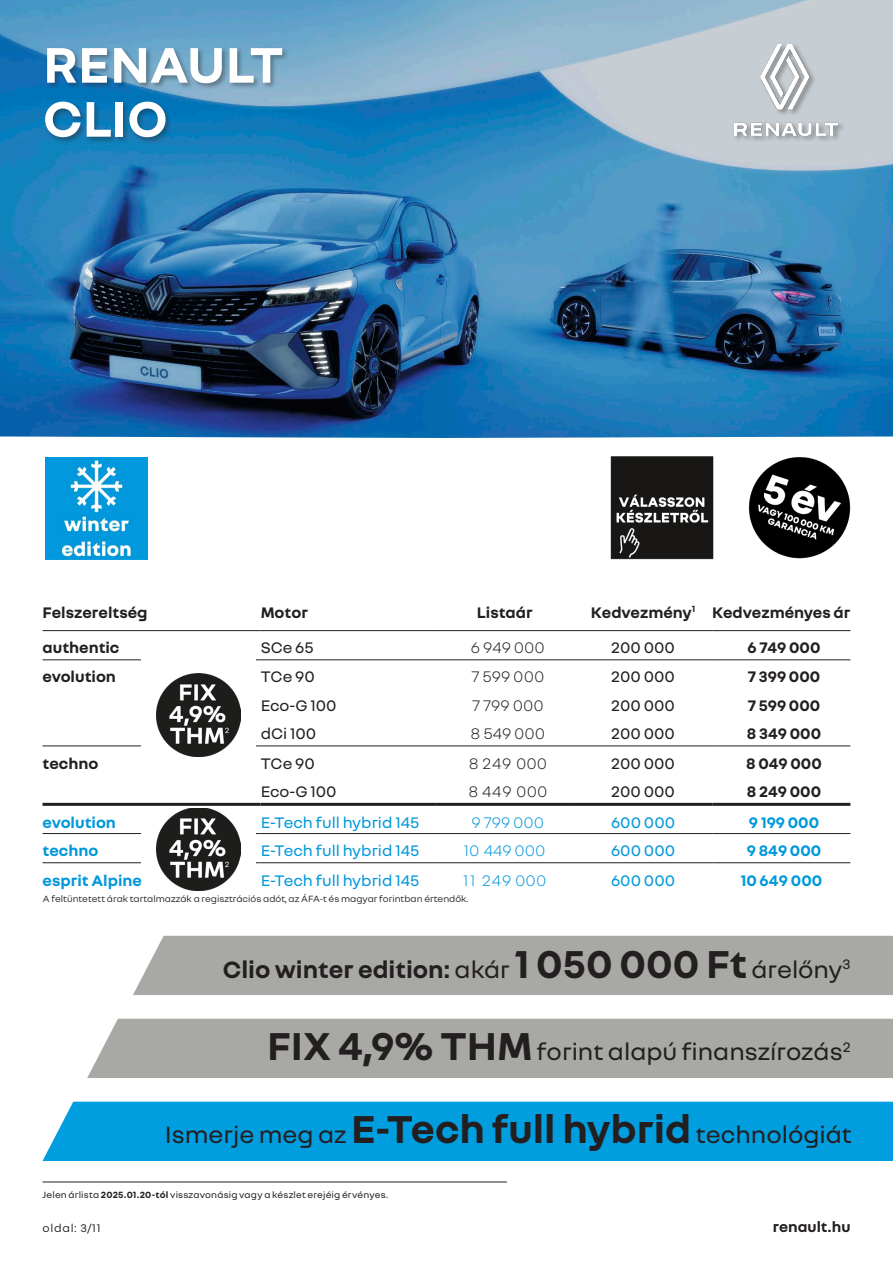
<style>
.page{position:relative;width:893px;height:1263px;background:#fff}
.page>*{position:absolute;margin:0;border:0;box-sizing:border-box;transform-origin:0 0}
.t1{font:700 54px/54px "Nouvel R";letter-spacing:.005em;color:#fff}
.t2{font:25.5px "Nouvel R";color:#231f20}
.t3{font:700 25.5px "Nouvel R";color:#231f20}
.t4{font:700 16.5px "Nouvel R";color:#231f20}
.t5{font:16.5px "Nouvel R";color:#0098db}
.t6{font:16.5px "Nouvel R";color:#231f20}
.t7{font:700 16.5px "Nouvel R";color:#0098db}
.t8{font:300 16.5px "Nouvel R";color:#231f20}
.t9{font:300 16.5px "Nouvel R";color:#0098db}
.povinne_ruceni{font:700 15.75px "Nouvel R";color:#231f20}
.t10{font:12px "Nouvel R";letter-spacing:.06em;color:#231f20}
.t11{font:9.75px "Nouvel R";color:#231f20}
.t12{font:9.75px "Nouvel R";letter-spacing:.02em;color:#231f20}
.s1{font-weight:400}
.s2{font-size:42px}
.s3{font-weight:700;font-size:42px}
.s4{font-weight:700}
</style>
<div class="page">
<img style="left:0;top:0;width:893px;height:438px">
<div style="left:43px;top:46px;width:246px;height:99px;background:#231f20;opacity:.4"></div>
<hr style="left:43px;top:1181px;width:464px;height:1px;background:#231f20">
<div style="left:733px;top:43px;width:113px;height:100px;background:#231f20;opacity:.4"></div>
<img style="left:734px;top:45px;width:104px;height:91px">
<hr style="left:43px;top:630px;width:218px;height:1px;background:#231f20">
<hr style="left:261px;top:630px;width:175px;height:1px;background:#231f20">
<hr style="left:436px;top:630px;width:138px;height:1px;background:#231f20">
<hr style="left:574px;top:630px;width:138px;height:1px;background:#231f20">
<hr style="left:712px;top:630px;width:138px;height:1px;background:#231f20">
<hr style="left:43px;top:659px;width:218px;height:1px;background:#231f20">
<hr style="left:261px;top:659px;width:175px;height:1px;background:#231f20">
<hr style="left:436px;top:659px;width:138px;height:1px;background:#231f20">
<hr style="left:574px;top:659px;width:138px;height:1px;background:#231f20">
<hr style="left:712px;top:659px;width:138px;height:1px;background:#231f20">
<hr style="left:43px;top:745px;width:218px;height:1px;background:#231f20">
<hr style="left:261px;top:745px;width:175px;height:1px;background:#231f20">
<hr style="left:436px;top:745px;width:138px;height:1px;background:#231f20">
<hr style="left:574px;top:745px;width:138px;height:1px;background:#231f20">
<hr style="left:712px;top:745px;width:138px;height:1px;background:#231f20">
<hr style="left:43px;top:833px;width:218px;height:1px;background:#231f20">
<hr style="left:261px;top:833px;width:175px;height:1px;background:#231f20">
<hr style="left:436px;top:833px;width:138px;height:1px;background:#231f20">
<hr style="left:574px;top:833px;width:138px;height:1px;background:#231f20">
<hr style="left:712px;top:833px;width:138px;height:1px;background:#231f20">
<hr style="left:43px;top:803px;width:218px;height:3px;background:#231f20">
<hr style="left:261px;top:803px;width:175px;height:3px;background:#231f20">
<hr style="left:436px;top:803px;width:138px;height:3px;background:#231f20">
<hr style="left:574px;top:803px;width:138px;height:3px;background:#231f20">
<hr style="left:712px;top:803px;width:138px;height:3px;background:#231f20">
<hr style="left:43px;top:862px;width:218px;height:1px;background:#231f20">
<hr style="left:261px;top:862px;width:175px;height:1px;background:#231f20">
<hr style="left:436px;top:862px;width:138px;height:1px;background:#231f20">
<hr style="left:574px;top:862px;width:138px;height:1px;background:#231f20">
<hr style="left:712px;top:862px;width:138px;height:1px;background:#231f20">
<img style="left:749px;top:457px;width:101px;height:101px">
<img style="left:611px;top:456px;width:102px;height:103px">
<div style="left:133px;top:936px;width:760px;height:59px;background:#a8a8a5"></div>
<div style="left:87px;top:1019px;width:806px;height:59px;background:#a8a8a5"></div>
<div style="left:43px;top:1102px;width:850px;height:59px;background:#009ddf"></div>
<div style="left:141px;top:654px;width:115px;height:11px;background:#fff"></div>
<div style="left:141px;top:733px;width:115px;height:15px;background:#fff"></div>
<div style="left:141px;top:858px;width:115px;height:15px;background:#fff"></div>
<div style="left:141px;top:827px;width:115px;height:13px;background:#fff"></div>
<img style="left:157px;top:808px;width:83px;height:83px">
<img style="left:157px;top:673px;width:83px;height:84px">
<img style="left:45px;top:457px;width:102px;height:102px">
<p class="t1" style="left:43px;top:35px;width:242px">RENAULT<br>CLIO</p>
<p class="t4" style="left:43px;top:602px;width:107px">Felszereltség</p>
<p class="t4" style="left:261px;top:602px;width:49px">Motor</p>
<p class="t4" style="left:477px;top:602px;width:57px">Listaár</p>
<p class="t4" style="left:591px;top:602px;width:106px">Kedvezmény<sup>1</sup></p>
<p class="t4" style="left:712px;top:602px;width:140px">Kedvezményes ár</p>
<p class="t4" style="left:43px;top:637px;width:79px">authentic</p>
<p class="t6" style="left:261px;top:637px;width:55px">SCe 65</p>
<p class="t8" style="left:471px;top:637px;width:76px">6 949 000</p>
<p class="t6" style="left:611px;top:637px;width:65px">200 000</p>
<p class="t4" style="left:748px;top:637px;width:74px">6 749 000</p>
<p class="t4" style="left:43px;top:666px;width:75px">evolution</p>
<p class="t6" style="left:261px;top:666px;width:56px">TCe 90</p>
<p class="t8" style="left:471px;top:666px;width:74px">7 599 000</p>
<p class="t6" style="left:611px;top:666px;width:65px">200 000</p>
<p class="t4" style="left:748px;top:666px;width:74px">7 399 000</p>
<p class="t6" style="left:261px;top:694px;width:77px">Eco-G 100</p>
<p class="t8" style="left:472px;top:695px;width:73px">7 799 000</p>
<p class="t6" style="left:611px;top:694px;width:65px">200 000</p>
<p class="t4" style="left:748px;top:694px;width:74px">7 599 000</p>
<p class="t6" style="left:261px;top:723px;width:57px">dCi 100</p>
<p class="t8" style="left:470px;top:723px;width:76px">8 549 000</p>
<p class="t6" style="left:611px;top:723px;width:65px">200 000</p>
<p class="t4" style="left:747px;top:723px;width:76px">8 349 000</p>
<p class="t4" style="left:43px;top:753px;width:57px">techno</p>
<p class="t6" style="left:261px;top:753px;width:56px">TCe 90</p>
<p class="t8" style="left:469px;top:753px;width:80px">8 249 000</p>
<p class="t6" style="left:611px;top:753px;width:65px">200 000</p>
<p class="t4" style="left:746px;top:753px;width:77px">8 049 000</p>
<p class="t6" style="left:261px;top:781px;width:77px">Eco-G 100</p>
<p class="t8" style="left:468px;top:781px;width:80px">8 449 000</p>
<p class="t6" style="left:611px;top:781px;width:65px">200 000</p>
<p class="t4" style="left:747px;top:781px;width:76px">8 249 000</p>
<p class="t7" style="left:43px;top:811px;width:75px">evolution</p>
<p class="t5" style="left:261px;top:811px;width:160px">E-Tech full hybrid 145</p>
<p class="t9" style="left:471px;top:812px;width:74px">9 799 000</p>
<p class="t5" style="left:611px;top:811px;width:66px">600 000</p>
<p class="t7" style="left:749px;top:811px;width:72px">9 199 000</p>
<p class="t7" style="left:43px;top:840px;width:57px">techno</p>
<p class="t5" style="left:261px;top:840px;width:160px">E-Tech full hybrid 145</p>
<p class="t9" style="left:464px;top:840px;width:83px">10 449 000</p>
<p class="t5" style="left:611px;top:840px;width:66px">600 000</p>
<p class="t7" style="left:747px;top:840px;width:76px">9 849 000</p>
<p class="t7" style="left:43px;top:869px;width:101px">esprit Alpine</p>
<p class="t5" style="left:261px;top:869px;width:160px">E-Tech full hybrid 145</p>
<p class="t9" style="left:463px;top:870px;width:84px">11 249 000</p>
<p class="t5" style="left:611px;top:869px;width:66px">600 000</p>
<p class="t7" style="left:740px;top:869px;width:83px">10 649 000</p>
<p class="t11" style="left:43px;top:892px;width:427px">A feltüntetett árak tartalmazzák a regisztrációs adót, az ÁFA-t és magyar forintban értendők.</p>
<p class="t3" style="left:223px;top:952px;width:629px">Clio winter edition: <span class="s1">akár</span> <span class="s2">1 050 000 Ft</span> <span class="s1">árelőny</span><sup>3</sup></p>
<p class="t2" style="left:267px;top:1036px;width:585px"><span class="s3">FIX 4,9% THM</span> forint alapú finanszírozás<sup>2</sup></p>
<p class="t2" style="left:165px;top:1118px;width:689px">Ismerje meg az <span class="s3">E-Tech full hybrid</span> technológiát</p>
<p class="t12" style="left:43px;top:1188px;width:347px">Jelen árlista <span class="s4">2025.01.20-tól</span> visszavonásig vagy a készlet erejéig érvényes.</p>
<p class="t10" style="left:43px;top:1220px;width:59px">oldal: 3/11</p>
<p class="povinne_ruceni" style="left:773px;top:1216px;width:79px">renault.hu</p>
</div>
